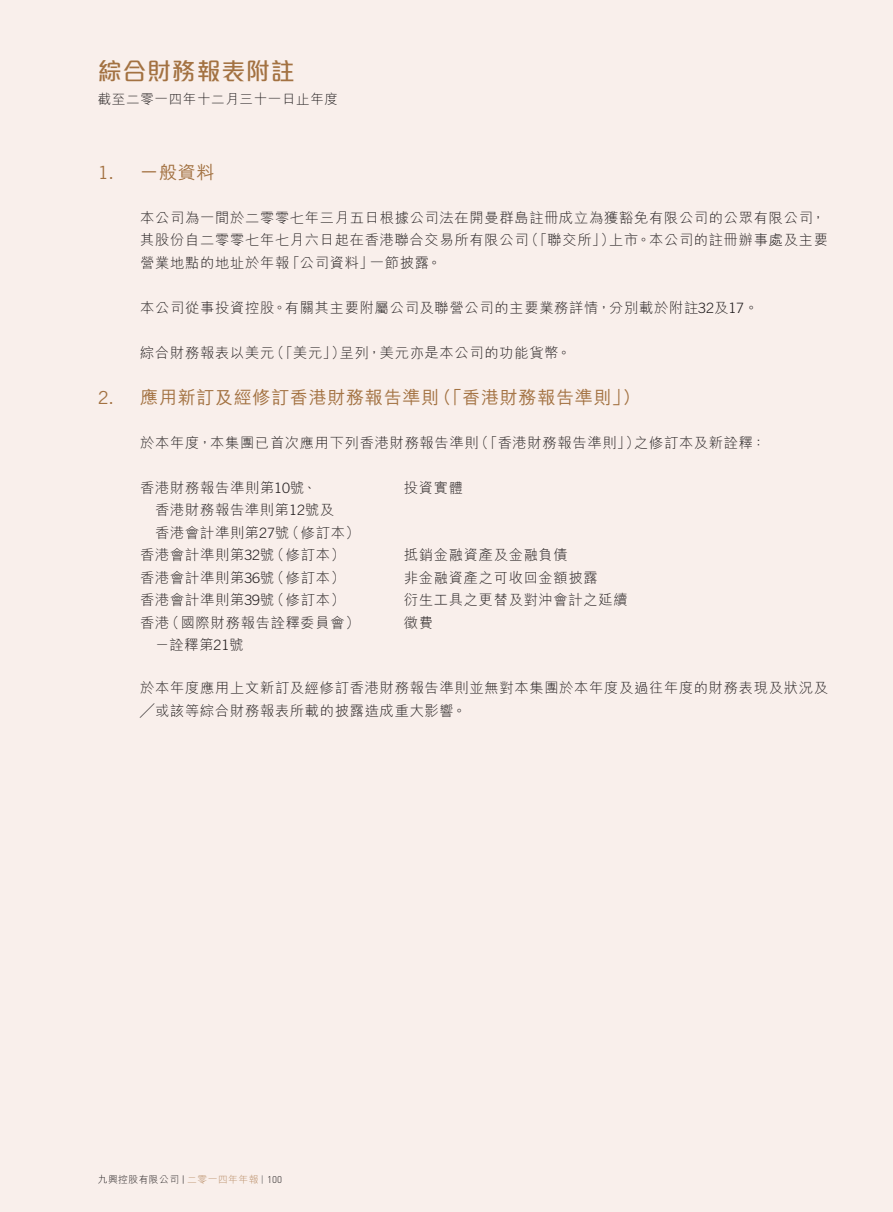
<style>
.page{position:relative;width:893px;height:1212px;background:#f9efeb}
.page>*{position:absolute;margin:0;border:0;box-sizing:border-box;transform-origin:0 0}
.t1{font:500 24px "M Elle HK";letter-spacing:.03em;color:#a37242}
.Heading_1{font:500 18px "M Hei HK";letter-spacing:.04em;color:#a37242}
.Body_Text{font:300 14.25px/22.5px "M Hei HK";letter-spacing:.05em;color:#231f20}
.Title__year{font:300 13.5px "M Hei HK";letter-spacing:.05em;color:#231f20}
.t2{font:300 9.75px "M Hei HK";letter-spacing:.05em;color:#231f20}
.s1{font-family:"Trade Gothic LT Std";font-weight:400}
.s2{font-family:"Trade Gothic LT Std"}
.s3{font-family:"DIN"}
.s4{color:#b88c65}
.s5{font-family:"DIN";color:#57585a}
</style>
<div class="page">
<p class="t1" style="left:98px;top:59px;width:199px">綜合財務報表附註</p>
<p class="Title__year" style="left:98px;top:92px;width:242px">截至二零一四年十二月三十一日止年度</p>
<p class="Heading_1" style="left:98px;top:159px;width:118px"><span class="s1">1.</span> 一般資料</p>
<p class="Body_Text" style="left:140px;top:206px;width:689px">本公司為一間於二零零七年三月五日根據公司法在開曼群島註冊成立為獲豁免有限公司的公眾有限公司，其股份自二零零七年七月六日起在香港聯合交易所有限公司（「聯交所」）上市。本公司的註冊辦事處及主要營業地點的地址於年報「公司資料」一節披露。</p>
<p class="Body_Text" style="left:140px;top:296px;width:620px">本公司從事投資控股。有關其主要附屬公司及聯營公司的主要業務詳情，分別載於附註<span class="s2">32</span>及<span class="s2">17</span>。</p>
<p class="Body_Text" style="left:140px;top:341px;width:432px">綜合財務報表以美元（「美元」）呈列，美元亦是本公司的功能貨幣。</p>
<p class="Heading_1" style="left:98px;top:384px;width:544px"><span class="s1">2.</span> 應用新訂及經修訂香港財務報告準則（「香港財務報告準則」）</p>
<p class="Body_Text" style="left:140px;top:431px;width:627px">於本年度，本集團已首次應用下列香港財務報告準則（「香港財務報告準則」）之修訂本及新詮釋：</p>
<p class="Body_Text" style="left:155px;top:476px;width:206px;text-indent:-15px">香港財務報告準則第<span class="s2">10</span>號、<br>香港財務報告準則第<span class="s2">12</span>號及<br>香港會計準則第<span class="s2">27</span>號（修訂本）</p>
<p class="Body_Text" style="left:404px;top:476px;width:61px">投資實體</p>
<p class="Body_Text" style="left:140px;top:543px;width:206px">香港會計準則第<span class="s2">32</span>號（修訂本）</p>
<p class="Body_Text" style="left:404px;top:543px;width:165px">抵銷金融資產及金融負債</p>
<p class="Body_Text" style="left:140px;top:566px;width:206px">香港會計準則第<span class="s2">36</span>號（修訂本）</p>
<p class="Body_Text" style="left:404px;top:566px;width:195px">非金融資產之可收回金額披露</p>
<p class="Body_Text" style="left:140px;top:588px;width:206px">香港會計準則第<span class="s2">39</span>號（修訂本）</p>
<p class="Body_Text" style="left:404px;top:588px;width:225px">衍生工具之更替及對沖會計之延續</p>
<p class="Body_Text" style="left:155px;top:611px;width:206px;text-indent:-15px">香港（國際財務報告詮釋委員會）－詮釋第<span class="s2">21</span>號</p>
<p class="Body_Text" style="left:404px;top:611px;width:31px">徵費</p>
<p class="Body_Text" style="left:140px;top:677px;width:689px">於本年度應用上文新訂及經修訂香港財務報告準則並無對本集團於本年度及過往年度的財務表現及狀況及╱或該等綜合財務報表所載的披露造成重大影響。</p>
<p class="t2" style="left:98px;top:1175px;width:186px">九興控股有限公司 <span class="s3">|</span> <span class="s4">二零一四年年報</span> <span class="s5">|</span> <span class="s3">100</span></p>
</div>
